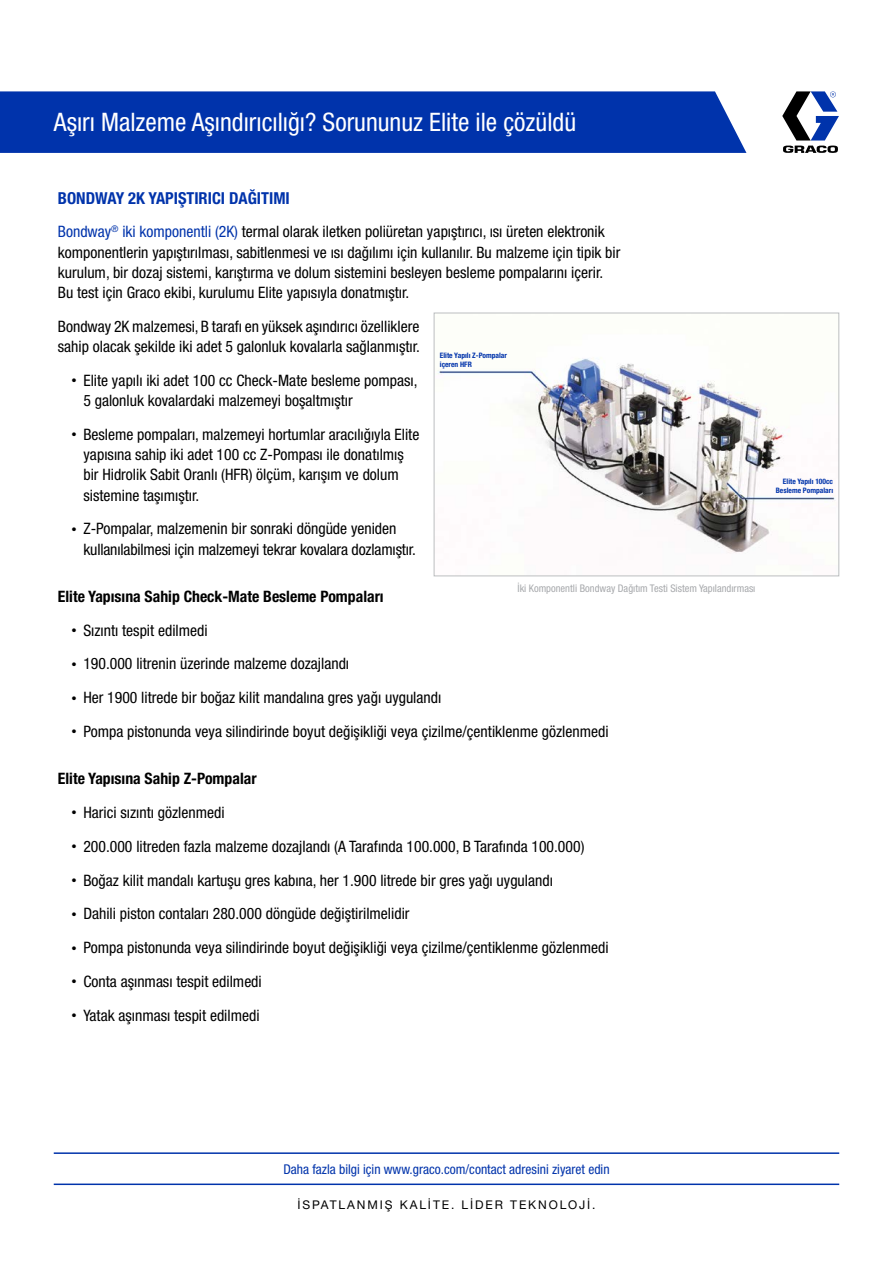
<style>
.page{position:relative;width:893px;height:1263px;background:#fff}
.page>*{position:absolute;margin:0;border:0;box-sizing:border-box;transform-origin:0 0}
.t1{font:condensed 25.5px "Helvetica Neue LTW1 G";color:#fff}
.t2{font:700 condensed 16.5px "Helvetica Neue LTW1 G";color:#0033ab}
.t3{font:condensed 15.75px/20.2px "Helvetica Neue LTW1 G";color:#000}
.t4{font:700 condensed 15.75px "Helvetica Neue LTW1 G";color:#000}
.t5{font:condensed 13.5px "Helvetica Neue LTW1 G";color:#0033ab}
.t6{font:12px "Helvetica Neue LTW1 G";letter-spacing:.16em;color:#000}
.t7{font:condensed 10.5px "Helvetica Neue LTW1 G";color:#a7a9ac}
.t8{font:700 condensed 7.5px/9px "Helvetica Neue LTW1 G";color:#0033ab}
.s1{color:#0033ab}
.s2{font-size:10.5px}
</style>
<div class="page">
<img style="left:437px;top:358px;width:399px;height:195px">
<div style="left:434px;top:313px;width:405px;height:263px;border:1px solid #bcbec0"></div>
<svg style="left:782px;top:91px;width:57px;height:62px"></svg>
<hr style="left:54px;top:1183px;width:785px;height:2px;background:#0033ab">
<hr style="left:54px;top:1152px;width:785px;height:2px;background:#0033ab">
<div style="left:0;top:91px;width:746px;height:62px;background:#0033ab"></div>
<h1 class="t1" style="left:54px;top:107px;width:524px">Aşırı Malzeme Aşındırıcılığı? Sorununuz Elite ile çözüldü</h1>
<p class="t2" style="left:58px;top:188px;width:233px">BONDWAY 2K YAPIŞTIRICI DAĞITIMI</p>
<p class="t3" style="left:58px;top:222px;width:564px"><span class="s1">Bondway</span><sup>®</sup> <span class="s1">iki komponentli (2K)</span> termal olarak iletken poliüretan yapıştırıcı, ısı üreten elektronik komponentlerin yapıştırılması, sabitlenmesi ve ısı dağılımı için kullanılır. Bu malzeme için tipik bir kurulum, bir dozaj sistemi, karıştırma ve dolum sistemini besleyen besleme pompalarını içerir.<br>Bu test için Graco ekibi, kurulumu Elite yapısıyla donatmıştır.</p>
<p class="t3" style="left:58px;top:316px;width:364px">Bondway 2K malzemesi, B tarafı en yüksek aşındırıcı özelliklere sahip olacak şekilde iki adet 5 galonluk kovalarla sağlanmıştır.</p>
<p class="t3" style="left:83px;top:370px;width:336px;text-indent:-12px"><span class="s2">•</span> Elite yapılı iki adet 100 cc Check-Mate besleme pompası,<br>5 galonluk kovalardaki malzemeyi boşaltmıştır</p>
<p class="t3" style="left:83px;top:424px;width:337px;text-indent:-12px"><span class="s2">•</span> Besleme pompaları, malzemeyi hortumlar aracılığıyla Elite yapısına sahip iki adet 100 cc Z-Pompası ile donatılmış bir Hidrolik Sabit Oranlı (HFR) ölçüm, karışım ve dolum sistemine taşımıştır.</p>
<p class="t3" style="left:83px;top:519px;width:334px;text-indent:-12px"><span class="s2">•</span> Z-Pompalar, malzemenin bir sonraki döngüde yeniden kullanılabilmesi için malzemeyi tekrar kovalara dozlamıştır.</p>
<p class="t4" style="left:58px;top:587px;width:327px">Elite Yapısına Sahip Check-Mate Besleme Pompaları</p>
<p class="t3" style="left:71px;top:620px;width:138px"><span class="s2">•</span> Sızıntı tespit edilmedi</p>
<p class="t3" style="left:71px;top:654px;width:279px"><span class="s2">•</span> 190.000 litrenin üzerinde malzeme dozajlandı</p>
<p class="t3" style="left:71px;top:688px;width:371px"><span class="s2">•</span> Her 1900 litrede bir boğaz kilit mandalına gres yağı uygulandı</p>
<p class="t3" style="left:71px;top:721px;width:539px"><span class="s2">•</span> Pompa pistonunda veya silindirinde boyut değişikliği veya çizilme/çentiklenme gözlenmedi</p>
<p class="t4" style="left:58px;top:769px;width:200px">Elite Yapısına Sahip Z-Pompalar</p>
<p class="t3" style="left:71px;top:802px;width:155px"><span class="s2">•</span> Harici sızıntı gözlenmedi</p>
<p class="t3" style="left:71px;top:836px;width:515px"><span class="s2">•</span> 200.000 litreden fazla malzeme dozajlandı (A Tarafında 100.000, B Tarafında 100.000)</p>
<p class="t3" style="left:71px;top:870px;width:483px"><span class="s2">•</span> Boğaz kilit mandalı kartuşu gres kabına, her 1.900 litrede bir gres yağı uygulandı</p>
<p class="t3" style="left:71px;top:904px;width:340px"><span class="s2">•</span> Dahili piston contaları 280.000 döngüde değiştirilmelidir</p>
<p class="t3" style="left:71px;top:937px;width:539px"><span class="s2">•</span> Pompa pistonunda veya silindirinde boyut değişikliği veya çizilme/çentiklenme gözlenmedi</p>
<p class="t3" style="left:71px;top:971px;width:192px"><span class="s2">•</span> Conta aşınması tespit edilmedi</p>
<p class="t3" style="left:71px;top:1005px;width:190px"><span class="s2">•</span> Yatak aşınması tespit edilmedi</p>
<p class="t8" style="left:440px;top:351px;width:69px">Elite Yapılı Z-Pompalar içeren HFR</p>
<p class="t7" style="left:517px;top:582px;width:239px">İki Komponentli Bondway Dağıtım Testi Sistem Yapılandırması</p>
<p class="t8" style="left:776px;top:477px;width:59px;text-align:right">Elite Yapılı 100cc<br>Besleme Pompaları</p>
<p class="t5" style="left:283px;top:1161px;width:328px">Daha fazla bilgi için www.graco.com/contact adresini ziyaret edin</p>
<p class="t6" style="left:297px;top:1197px;width:300px">İSPATLANMIŞ KALİTE. LİDER TEKNOLOJİ.</p>
</div>
